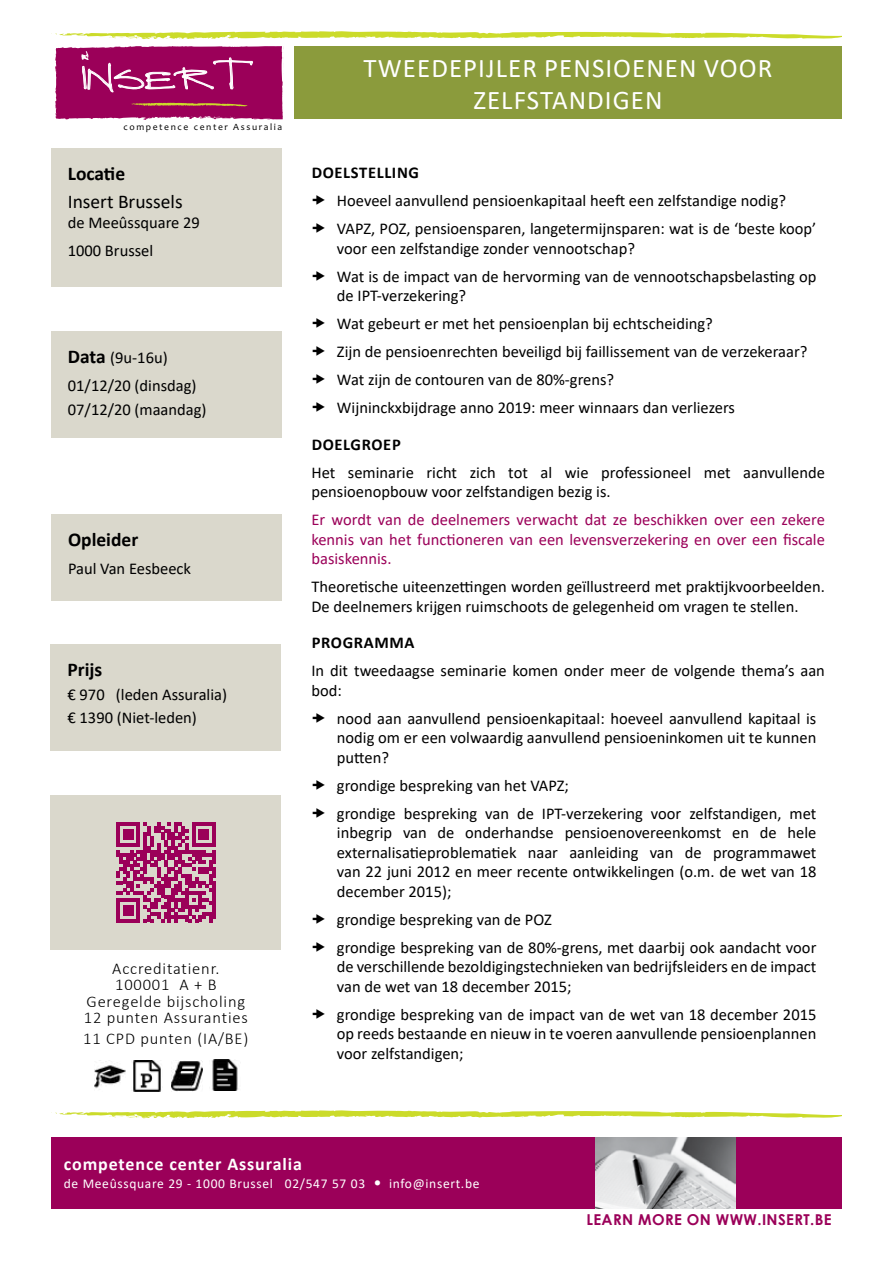
<style>
.page{position:relative;width:893px;height:1263px;background:#fff}
.page>*{position:absolute;margin:0;border:0;box-sizing:border-box;transform-origin:0 0}
.t1{font:43.05px "Herbert";color:#fff}
.t2{font:27px/32.4px "Calibri";letter-spacing:.04em;color:#fff;text-align:center}
.t3{font:700 19.5px "Calibri";color:#000}
.t4{font:19.5px "Calibri";color:#000}
.t5{font:700 18px "Calibri";letter-spacing:.05em;color:#fff}
.t6{font:16.5px/19.5px "Calibri";color:#000}
.t7{font:16.5px/19.5px "Calibri";color:#9b0059;text-align:justify}
.t8{font:300 16.5px/16.5px "Calibri";letter-spacing:.05em;color:#000;text-align:center}
.t9{font:700 16.5px "Calibri";letter-spacing:.04em;color:#000}
.t10{font:700 15px "Century Gothic";letter-spacing:.025em;color:#9b0059}
.t11{font:13.5px "Calibri";letter-spacing:.05em;color:#fff}
.t12{font:9.6px "Candara";letter-spacing:.17em;color:#000}
.s1{font-weight:700;font-size:19.5px}
.s2{font-size:16.5px}
</style>
<div class="page">
<svg style="left:51px;top:31px;width:791px;height:89px"></svg>
<svg style="left:51px;top:1110px;width:791px;height:8px"></svg>
<div style="left:51px;top:1137px;width:791px;height:71px;background:#9b0059"></div>
<img style="left:595px;top:1137px;width:140px;height:72px">
<div style="left:51px;top:795px;width:230px;height:155px;background:#dad8cc"></div>
<svg style="left:116px;top:822px;width:100px;height:100px"></svg>
<hr style="left:212px;top:836px;width:4px;height:10px;background:#9b0059">
<hr style="left:212px;top:850px;width:4px;height:14px;background:#9b0059">
<hr style="left:212px;top:867px;width:4px;height:10px;background:#9b0059">
<hr style="left:212px;top:881px;width:4px;height:38px;background:#9b0059">
<div style="left:51px;top:149px;width:230px;height:138px;background:#dad8cc"></div>
<div style="left:51px;top:331px;width:231px;height:107px;background:#dad8cc"></div>
<div style="left:51px;top:514px;width:231px;height:86px;background:#dad8cc"></div>
<div style="left:50px;top:644px;width:231px;height:107px;background:#dad8cc"></div>
<div style="left:294px;top:46px;width:548px;height:73px;background:#8b9b3c"></div>
<img style="left:95px;top:1060px;width:31px;height:28px">
<img style="left:132px;top:1060px;width:29px;height:31px">
<img style="left:171px;top:1060px;width:31px;height:31px">
<img style="left:212px;top:1060px;width:26px;height:31px">
<h1 class="t1" style="left:83px;top:49px;width:173px">I NSERT</h1>
<p class="t12" style="left:123px;top:121px;width:160px">competence center Assuralia</p>
<p class="t3" style="left:68px;top:160px;width:59px">Locatie</p>
<p class="t4" style="left:68px;top:188px;width:116px">Insert Brussels</p>
<p class="t6" style="left:68px;top:208px;width:134px;line-height:28px">de Meeûssquare 29<br>1000 Brussel</p>
<p class="t6" style="left:68px;top:343px;width:130px;line-height:28px"><span class="s1">Data</span> (9u-16u)<br>01/12/20 (dinsdag)</p>
<p class="t6" style="left:68px;top:399px;width:140px">07/12/20 (maandag)</p>
<p class="t3" style="left:68px;top:525px;width:72px">Opleider</p>
<p class="t6" style="left:68px;top:558px;width:125px">Paul Van Eesbeeck</p>
<p class="t3" style="left:68px;top:656px;width:36px">Prijs</p>
<p class="t6" style="left:68px;top:682px;width:161px;line-height:23.5px">€ 970 (leden Assuralia) € 1390 (Niet-leden)</p>
<p class="t8" style="left:84px;top:960px;width:166px">Accreditatienr.<br>100001 A + B<br>Geregelde bijscholing<br>12 punten Assuranties</p>
<p class="t8" style="left:83px;top:1030px;width:167px">11 CPD punten (IA/BE)</p>
<h2 class="t2" style="left:364px;top:51px;width:410px">TWEEDEPIJLER PENSIOENEN VOOR<br>ZELFSTANDIGEN</h2>
<p class="t9" style="left:312px;top:161px;width:109px">DOELSTELLING</p>
<p class="t6" style="left:337px;top:186px;width:481px;line-height:28px">Hoeveel aanvullend pensioenkapitaal heeft een zelfstandige nodig?<br>VAPZ, POZ, pensioensparen, langetermijnsparen: wat is de ‘beste koop’</p>
<p class="t6" style="left:337px;top:234px;width:481px;line-height:28px">voor een zelfstandige zonder vennootschap?<br>Wat is de impact van de hervorming van de vennootschapsbelasting op</p>
<p class="t6" style="left:337px;top:281px;width:472px;line-height:28px">de IPT-verzekering?<br>Wat gebeurt er met het pensioenplan bij echtscheiding?<br>Zijn de pensioenrechten beveiligd bij faillissement van de verzekeraar?<br>Wat zijn de contouren van de 80%-grens?<br>Wijninckxbijdrage anno 2019: meer winnaars dan verliezers</p>
<p class="t9" style="left:312px;top:433px;width:91px">DOELGROEP</p>
<p class="t6" style="left:311px;top:462px;width:515px">Het seminarie richt zich tot al wie professioneel met aanvullende pensioenopbouw voor zelfstandigen bezig is.</p>
<p class="t7" style="left:311px;top:510px;width:515px">Er wordt van de deelnemers verwacht dat ze beschikken over een zekere kennis van het functioneren van een levensverzekering en over een fiscale basiskennis.</p>
<p class="t6" style="left:311px;top:577px;width:515px">Theoretische uiteenzettingen worden geïllustreerd met praktijkvoorbeelden.<br>De deelnemers krijgen ruimschoots de gelegenheid om vragen te stellen.</p>
<p class="t9" style="left:312px;top:631px;width:104px">PROGRAMMA</p>
<p class="t6" style="left:311px;top:661px;width:515px">In dit tweedaagse seminarie komen onder meer de volgende thema’s aan bod:</p>
<p class="t6" style="left:337px;top:708px;width:481px;text-align:justify">nood aan aanvullend pensioenkapitaal: hoeveel aanvullend kapitaal is nodig om er een volwaardig aanvullend pensioeninkomen uit te kunnen putten?</p>
<p class="t6" style="left:337px;top:771px;width:481px;line-height:28px">grondige bespreking van het VAPZ;<br>grondige bespreking van de IPT-verzekering voor zelfstandigen, met</p>
<p class="t6" style="left:337px;top:823px;width:481px;text-align:justify">inbegrip van de onderhandse pensioenovereenkomst en de hele externalisatieproblematiek naar aanleiding van de programmawet van 22 juni 2012 en meer recente ontwikkelingen (o.m. de wet van 18 december 2015);</p>
<p class="t6" style="left:337px;top:905px;width:481px;line-height:28px">grondige bespreking van de POZ<br>grondige bespreking van de 80%-grens, met daarbij ook aandacht voor</p>
<p class="t6" style="left:337px;top:957px;width:481px">de verschillende bezoldigingstechnieken van bedrijfsleiders en de impact van de wet van 18 december 2015;</p>
<p class="t6" style="left:337px;top:1004px;width:481px;text-align:justify">grondige bespreking van de impact van de wet van 18 december 2015 op reeds bestaande en nieuw in te voeren aanvullende pensioenplannen voor zelfstandigen;</p>
<p class="t5" style="left:64px;top:1151px;width:240px">competence center Assuralia</p>
<p class="t11" style="left:64px;top:1174px;width:417px">de Meeûssquare 29 - 1000 Brussel 02/547 57 03 <span class="s2">•</span> info@insert.be</p>
<p class="t10" style="left:586px;top:1208px;width:247px">LEARN MORE ON WWW.INSERT.BE</p>
</div>
